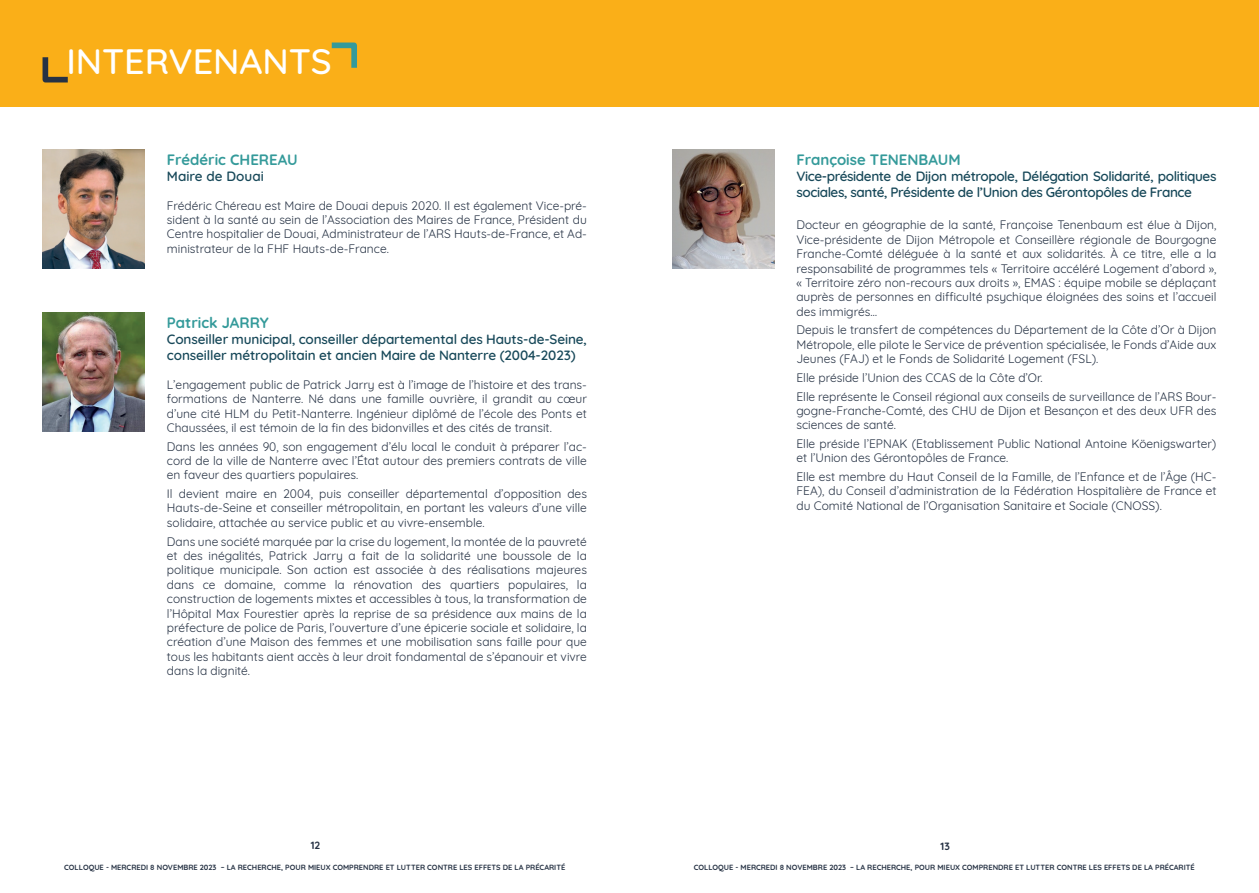
<style>
.page{position:relative;width:1259px;height:893px;background:#fff}
.page>*{position:absolute;margin:0;border:0;box-sizing:border-box;transform-origin:0 0}
.t1{font:500 36px "Quicksand";color:#fff}
.nom_intervenants{font:700 15px "Quicksand";color:#349a9a}
.nom_intervenants-2{font:600 13.5px/16.2px "Quicksand";letter-spacing:-.03em;color:#174859}
.fonction_intervenant{font:600 13.5px/16.2px "Quicksand";letter-spacing:-.01em;color:#174859}
.nom_intervenants-3{font:600 13.5px "Quicksand";color:#174859}
.texte_intervenant{font:12px/14.4px "Quicksand";color:#263244;text-align:justify}
.t2{font:700 10.5px "Quicksand";color:#263244}
.t3{font:700 7.5px "Quicksand";color:#263244}
</style>
<div class="page">
<div style="left:0;top:0;width:629px;height:106px;background:#faaf18"></div>
<div style="left:629px;top:0;width:630px;height:106px;background:#faaf18"></div>
<img style="left:43px;top:313px;width:102px;height:119px">
<img style="left:43px;top:150px;width:102px;height:119px">
<img style="left:672px;top:150px;width:102px;height:119px">
<svg style="left:42px;top:57px;width:26px;height:26px"></svg>
<svg style="left:331px;top:42px;width:26px;height:26px"></svg>
<p class="t1" style="left:66px;top:32px;width:267px">INTERVENANTS</p>
<p class="nom_intervenants" style="left:167px;top:147px;width:132px">Frédéric CHEREAU</p>
<p class="nom_intervenants-3" style="left:167px;top:165px;width:98px">Maire de Douai</p>
<p class="texte_intervenant" style="left:167px;top:197px;width:421px">Frédéric Chéreau est Maire de Douai depuis 2020. Il est également Vice-pré&shy;sident à la santé au sein de l’Association des Maires de France, Président du Centre hospitalier de Douai, Administrateur de l’ARS Hauts-de-France, et Ad&shy;ministrateur de la FHF Hauts-de-France.</p>
<p class="nom_intervenants" style="left:167px;top:310px;width:103px">Patrick JARRY</p>
<p class="fonction_intervenant" style="left:167px;top:329px;width:421px">Conseiller municipal, conseiller départemental des Hauts-de-Seine, conseiller métropolitain et ancien Maire de Nanterre (2004-2023)</p>
<p class="texte_intervenant" style="left:167px;top:376px;width:421px">L’engagement public de Patrick Jarry est à l’image de l’histoire et des trans&shy;formations de Nanterre. Né dans une famille ouvrière, il grandit au cœur d’une cité HLM du Petit-Nanterre. Ingénieur diplômé de l’école des Ponts et Chaussées, il est témoin de la fin des bidonvilles et des cités de transit.</p>
<p class="texte_intervenant" style="left:167px;top:438px;width:421px">Dans les années 90, son engagement d’élu local le conduit à préparer l’ac&shy;cord de la ville de Nanterre avec l’État autour des premiers contrats de ville en faveur des quartiers populaires.</p>
<p class="texte_intervenant" style="left:167px;top:485px;width:421px">Il devient maire en 2004, puis conseiller départemental d’opposition des Hauts-de-Seine et conseiller métropolitain, en portant les valeurs d’une ville solidaire, attachée au service public et au vivre-ensemble.</p>
<p class="texte_intervenant" style="left:167px;top:533px;width:421px">Dans une société marquée par la crise du logement, la montée de la pauvreté et des inégalités, Patrick Jarry a fait de la solidarité une boussole de la politique municipale. Son action est associée à des réalisations majeures dans ce domaine, comme la rénovation des quartiers populaires, la construction de logements mixtes et accessibles à tous, la transformation de l’Hôpital Max Fourestier après la reprise de sa présidence aux mains de la préfecture de police de Paris, l’ouverture d’une épicerie sociale et solidaire, la création d’une Maison des femmes et une mobilisation sans faille pour que tous les habitants aient accès à leur droit fondamental de s’épanouir et vivre dans la dignité.</p>
<p class="nom_intervenants" style="left:796px;top:147px;width:166px">Françoise TENENBAUM</p>
<p class="nom_intervenants-2" style="left:796px;top:166px;width:421px">Vice-présidente de Dijon métropole, Délégation Solidarité, politiques sociales, santé, Présidente de l’Union des Gérontopôles de France</p>
<p class="texte_intervenant" style="left:796px;top:217px;width:421px">Docteur en géographie de la santé, Françoise Tenenbaum est élue à Dijon, Vice-présidente de Dijon Métropole et Conseillère régionale de Bourgogne Franche-Comté déléguée à la santé et aux solidarités. À ce titre, elle a la responsabilité de programmes tels « Territoire accéléré Logement d’abord », « Territoire zéro non-recours aux droits », EMAS : équipe mobile se déplaçant auprès de personnes en difficulté psychique éloignées des soins et l’accueil des immigrés…</p>
<p class="texte_intervenant" style="left:796px;top:322px;width:421px">Depuis le transfert de compétences du Département de la Côte d’Or à Dijon Métropole, elle pilote le Service de prévention spécialisée, le Fonds d’Aide aux Jeunes (FAJ) et le Fonds de Solidarité Logement (FSL).</p>
<p class="texte_intervenant" style="left:796px;top:369px;width:248px">Elle préside l’Union des CCAS de la Côte d’Or.</p>
<p class="texte_intervenant" style="left:796px;top:388px;width:421px">Elle représente le Conseil régional aux conseils de surveillance de l’ARS Bour&shy;gogne-Franche-Comté, des CHU de Dijon et Besançon et des deux UFR des sciences de santé.</p>
<p class="texte_intervenant" style="left:796px;top:435px;width:421px">Elle préside l’EPNAK (Etablissement Public National Antoine Köenigswarter) et l’Union des Gérontopôles de France.</p>
<p class="texte_intervenant" style="left:796px;top:468px;width:421px">Elle est membre du Haut Conseil de la Famille, de l’Enfance et de l’Âge (HC-FEA), du Conseil d’administration de la Fédération Hospitalière de France et du Comité National de l’Organisation Sanitaire et Sociale (CNOSS).</p>
<p class="t2" style="left:311px;top:836px;width:11px">12</p>
<p class="t2" style="left:940px;top:838px;width:11px">13</p>
<p class="t3" style="left:64px;top:861px;width:502px">COLLOQUE - MERCREDI 8 NOVEMBRE 2023 – LA RECHERCHE, POUR MIEUX COMPRENDRE ET LUTTER CONTRE LES EFFETS DE LA PRÉCARITÉ</p>
<p class="t3" style="left:694px;top:861px;width:502px">COLLOQUE - MERCREDI 8 NOVEMBRE 2023 – LA RECHERCHE, POUR MIEUX COMPRENDRE ET LUTTER CONTRE LES EFFETS DE LA PRÉCARITÉ</p>
</div>
